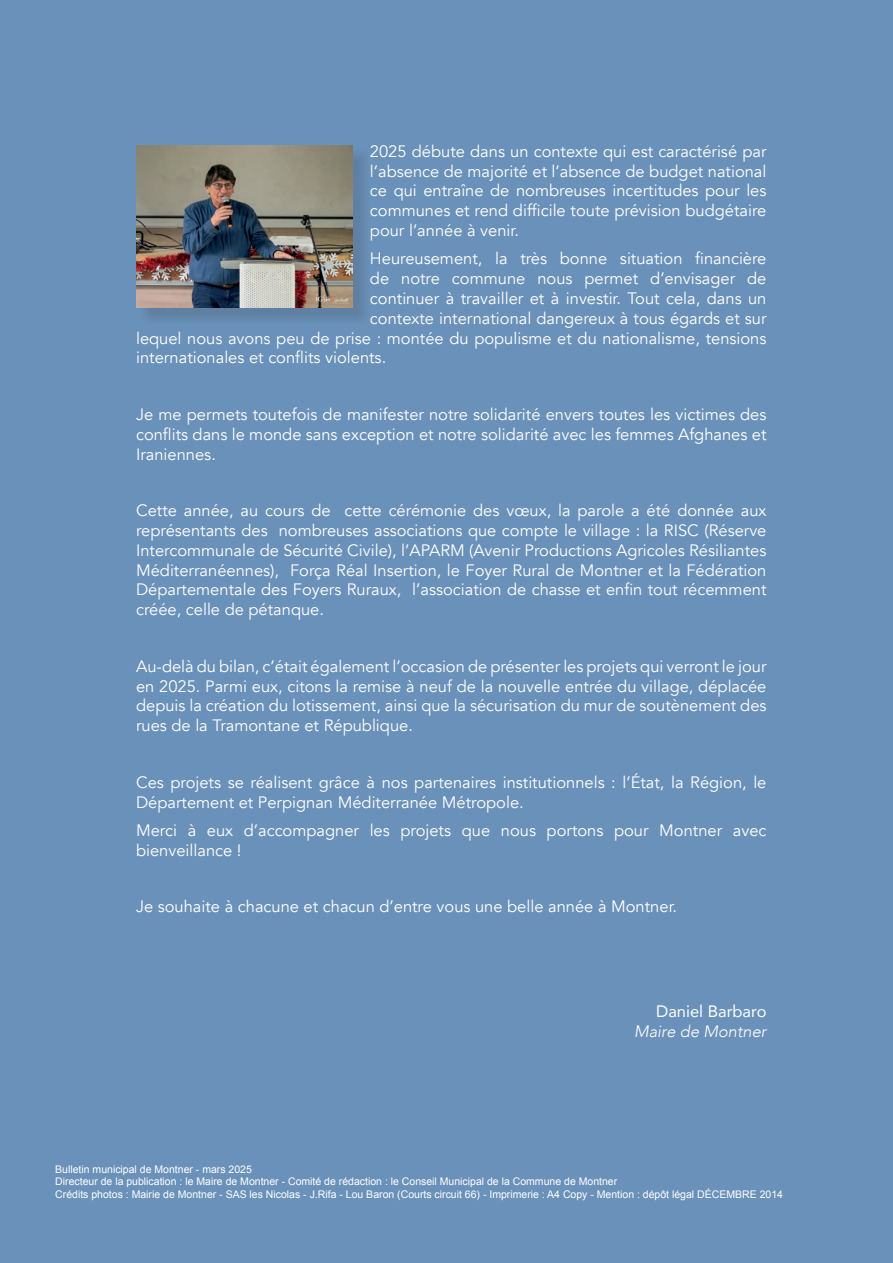
<style>
.page{position:relative;width:893px;height:1263px;background:#6a91b9}
.page>*{position:absolute;margin:0;border:0;box-sizing:border-box;transform-origin:0 0}
.t1{font:16.5px/19.8px "Avenir";color:#fff;text-align:justify}
.t2{font:italic 300 16.5px "Avenir";color:#fff}
.t3{font:16.5px "Avenir";color:#fff}
.t4{font:10.5px/12.6px "Arial";color:#fff}
</style>
<div class="page">
<div style="left:138px;top:147px;width:234px;height:180px;background:#231f20;opacity:.15"></div>
<img style="left:136px;top:145px;width:217px;height:163px">
<p class="t1" style="left:370px;top:142px;width:398px">2025 débute dans un contexte qui est caractérisé par l’absence de majorité et l’absence de budget national ce qui entraîne de nombreuses incertitudes pour les communes et rend difficile toute prévision budgétaire pour l’année à venir.</p>
<p class="t1" style="left:370px;top:249px;width:398px">Heureusement, la très bonne situation financière</p>
<p class="t1" style="left:370px;top:269px;width:398px">de notre commune nous permet d’envisager de</p>
<p class="t1" style="left:370px;top:289px;width:398px">continuer à travailler et à investir. Tout cela, dans un</p>
<p class="t1" style="left:370px;top:308px;width:398px">contexte international dangereux à tous égards et sur</p>
<p class="t1" style="left:136px;top:328px;width:632px">lequel nous avons peu de prise : montée du populisme et du nationalisme, tensions</p>
<p class="t1" style="left:136px;top:348px;width:252px">internationales et conflits violents.</p>
<p class="t1" style="left:136px;top:405px;width:632px">Je me permets toutefois de manifester notre solidarité envers toutes les victimes des conflits dans le monde sans exception et notre solidarité avec les femmes Afghanes et Iraniennes.</p>
<p class="t1" style="left:136px;top:501px;width:632px">Cette année, au cours de cette cérémonie des vœux, la parole a été donnée aux représentants des nombreuses associations que compte le village : la RISC (Réserve Intercommunale de Sécurité Civile), l’APARM (Avenir Productions Agricoles Résiliantes Méditerranéennes), Força Réal Insertion, le Foyer Rural de Montner et la Fédération Départementale des Foyers Ruraux, l’association de chasse et enfin tout récemment créée, celle de pétanque.</p>
<p class="t1" style="left:136px;top:656px;width:632px">Au-delà du bilan, c’était également l’occasion de présenter les projets qui verront le jour en 2025. Parmi eux, citons la remise à neuf de la nouvelle entrée du village, déplacée depuis la création du lotissement, ainsi que la sécurisation du mur de soutènement des rues de la Tramontane et République.</p>
<p class="t1" style="left:136px;top:772px;width:632px">Ces projets se réalisent grâce à nos partenaires institutionnels : l’État, la Région, le<br>Département et Perpignan Méditerranée Métropole.</p>
<p class="t1" style="left:136px;top:821px;width:632px">Merci à eux d’accompagner les projets que nous portons pour Montner avec bienveillance !</p>
<p class="t1" style="left:136px;top:897px;width:543px">Je souhaite à chacune et chacun d’entre vous une belle année à Montner.</p>
<p class="t3" style="left:656px;top:998px;width:112px">Daniel Barbaro</p>
<p class="t2" style="left:634px;top:1021px;width:134px">Maire de Montner</p>
<p class="t4" style="left:55px;top:1163px;width:729px">Bulletin municipal de Montner - mars 2025<br>Directeur de la publication : le Maire de Montner - Comité de rédaction : le Conseil Municipal de la Commune de Montner<br>Crédits photos : Mairie de Montner - SAS les Nicolas - J.Rifa - Lou Baron (Courts circuit 66) - Imprimerie : A4 Copy - Mention : dépôt légal DÉCEMBRE 2014</p>
</div>
